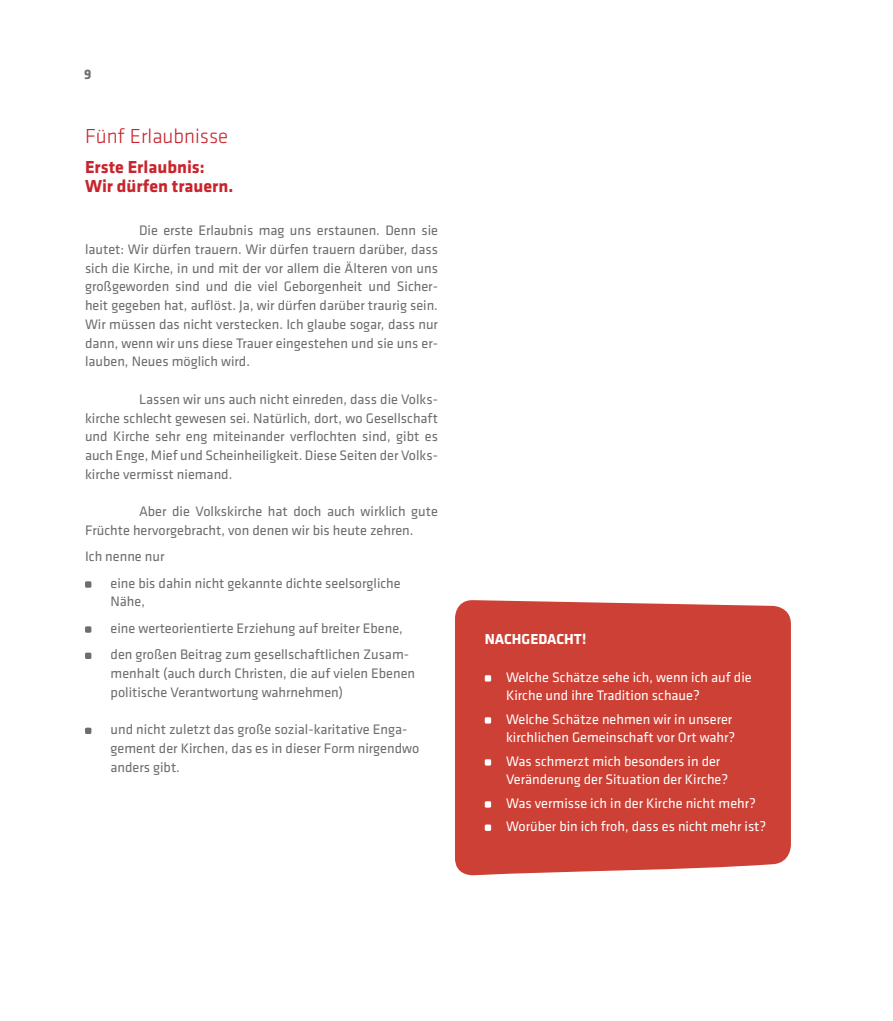
<style>
.page{position:relative;width:893px;height:1021px;background:#fff}
.page>*{position:absolute;margin:0;border:0;box-sizing:border-box;transform-origin:0 0}
.t1{font:300 21px "Klavika Basic";color:#c8242b}
.t2{font:700 18px/18.8px "Klavika Basic";color:#c8242b}
.t3{font:700 15px "Klavika Basic";color:#fff}
.t4{font:14.25px/18.8px "Klavika Basic";color:#6c6d70}
.t5{font:14.25px/18.8px "Klavika Basic";color:#fff}
.t6{font:700 14.25px "Klavika Basic";color:#6c6d70}
</style>
<div class="page">
<div style="left:455px;top:600px;width:336px;height:275px;background:#cd4035"></div>
<svg style="left:85px;top:581px;width:6px;height:6px"></svg>
<svg style="left:85px;top:626px;width:6px;height:6px"></svg>
<div style="left:85px;top:652px;width:6px;height:7px;background:#6c6d70"></div>
<div style="left:85px;top:727px;width:6px;height:7px;background:#6c6d70"></div>
<svg style="left:485px;top:675px;width:6px;height:6px"></svg>
<svg style="left:485px;top:717px;width:6px;height:6px"></svg>
<svg style="left:485px;top:759px;width:6px;height:6px"></svg>
<svg style="left:485px;top:801px;width:6px;height:6px"></svg>
<svg style="left:485px;top:824px;width:6px;height:6px"></svg>
<p class="t6" style="left:84px;top:68px;width:9px">9</p>
<h1 class="t1" style="left:85px;top:128px;width:145px">Fünf Erlaubnisse</h1>
<p class="t2" style="left:85px;top:159px;width:150px">Erste Erlaubnis:<br>Wir dürfen trauern.</p>
<p class="t4" style="left:85px;top:222px;width:354px;text-align:justify;text-indent:54px">Die erste Erlaubnis mag uns erstaunen. Denn sie lautet: Wir dürfen trauern. Wir dürfen trauern darüber, dass sich die Kirche, in und mit der vor allem die Älteren von uns großgeworden sind und die viel Geborgenheit und Sicher&shy;heit gegeben hat, auflöst. Ja, wir dürfen darüber traurig sein.<br>Wir müssen das nicht verstecken. Ich glaube sogar, dass nur dann, wenn wir uns diese Trauer eingestehen und sie uns er&shy;lauben, Neues möglich wird.</p>
<p class="t4" style="left:85px;top:391px;width:354px;text-align:justify;text-indent:54px">Lassen wir uns auch nicht einreden, dass die Volks&shy;kirche schlecht gewesen sei. Natürlich, dort, wo Gesellschaft und Kirche sehr eng miteinander verflochten sind, gibt es auch Enge, Mief und Scheinheiligkeit. Diese Seiten der Volks&shy;kirche vermisst niemand.</p>
<p class="t4" style="left:85px;top:503px;width:354px;text-indent:54px">Aber die Volkskirche hat doch auch wirklich gute<br>Früchte hervorgebracht, von denen wir bis heute zehren.</p>
<p class="t4" style="left:111px;top:544px;width:292px;line-height:26.2px;text-indent:-26px">Ich nenne nur<br>eine bis dahin nicht gekannte dichte seelsorgliche</p>
<p class="t4" style="left:111px;top:589px;width:300px;line-height:26.2px">Nähe,<br>eine werteorientierte Erziehung auf breiter Ebene, den großen Beitrag zum gesellschaftlichen Zusam-</p>
<p class="t4" style="left:111px;top:664px;width:306px">menhalt (auch durch Christen, die auf vielen Ebenen politische Verantwortung wahrnehmen)</p>
<p class="t4" style="left:111px;top:721px;width:310px">und nicht zuletzt das große sozial-karitative Enga&shy;gement der Kirchen, das es in dieser Form nirgendwo anders gibt.</p>
<p class="t3" style="left:485px;top:633px;width:103px">NACHGEDACHT!</p>
<p class="t5" style="left:506px;top:668px;width:247px">Welche Schätze sehe ich, wenn ich auf die<br>Kirche und ihre Tradition schaue?</p>
<p class="t5" style="left:506px;top:710px;width:231px">Welche Schätze nehmen wir in unserer kirchlichen Gemeinschaft vor Ort wahr?</p>
<p class="t5" style="left:506px;top:752px;width:224px">Was schmerzt mich besonders in der<br>Veränderung der Situation der Kirche?</p>
<p class="t5" style="left:506px;top:792px;width:262px;line-height:23.2px">Was vermisse ich in der Kirche nicht mehr?<br>Worüber bin ich froh, dass es nicht mehr ist?</p>
</div>
